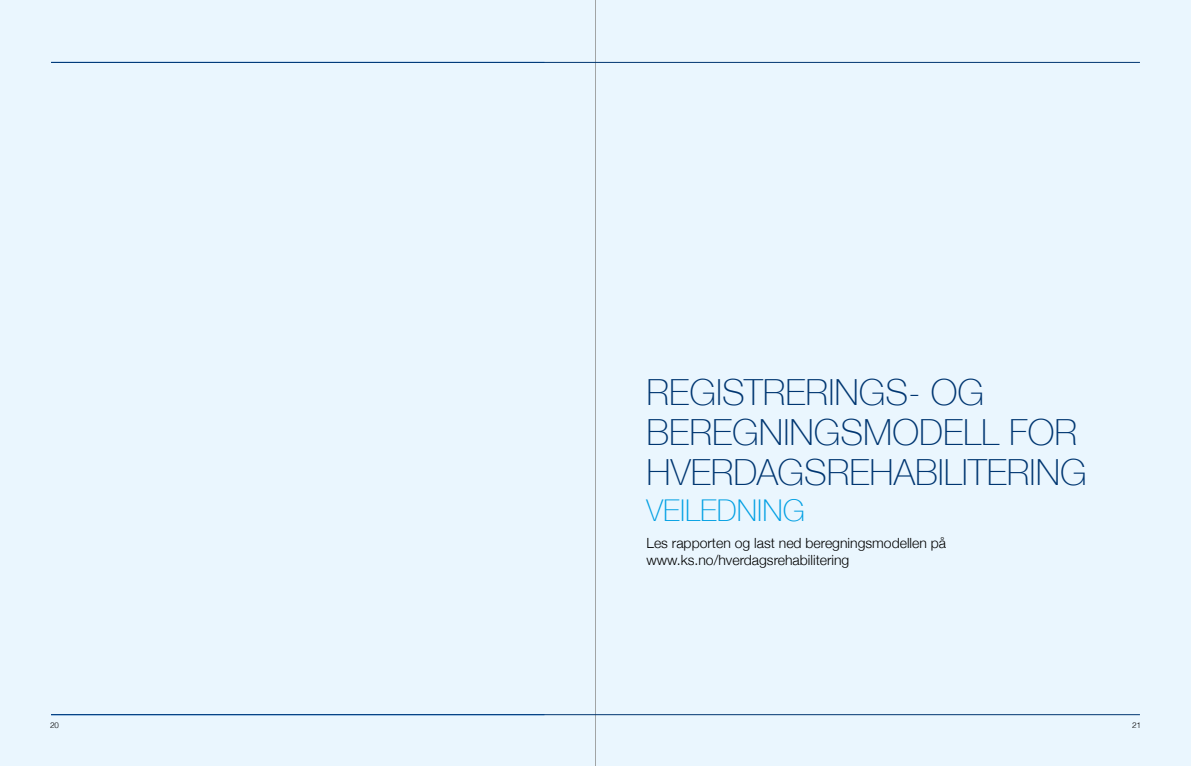
<style>
.page{position:relative;width:1191px;height:766px;background:#fff}
.page>*{position:absolute;margin:0;border:0;box-sizing:border-box;transform-origin:0 0}
.t1{font:100 36px/40px "Helvetica Neue";color:#003671}
.t2{font:100 30px "Helvetica Neue";color:#009fe3}
.t3{font:300 14px/17px "Helvetica Neue";color:#000}
.t4{font:300 8px "Helvetica";color:#000}
</style>
<div class="page">
<div style="left:0;top:0;width:1191px;height:765px;background:#eaf6fe"></div>
<hr style="left:51px;top:62px;width:1089px;height:1px;background:#003671">
<hr style="left:51px;top:714px;width:1089px;height:1px;background:#003671">
<h1 class="t1" style="left:646px;top:371px;width:442px">REGISTRERINGS- OG<br>BEREGNINGSMODELL FOR<br>HVERDAGSREHABILITERING</h1>
<h2 class="t2" style="left:646px;top:487px;width:160px">VEILEDNING</h2>
<p class="t3" style="left:646px;top:534px;width:301px">Les rapporten og last ned beregningsmodellen på www.ks.no/hverdagsrehabilitering</p>
<p class="t4" style="left:50px;top:718px;width:10px">20</p>
<p class="t4" style="left:1132px;top:718px;width:10px">21</p>
</div>
